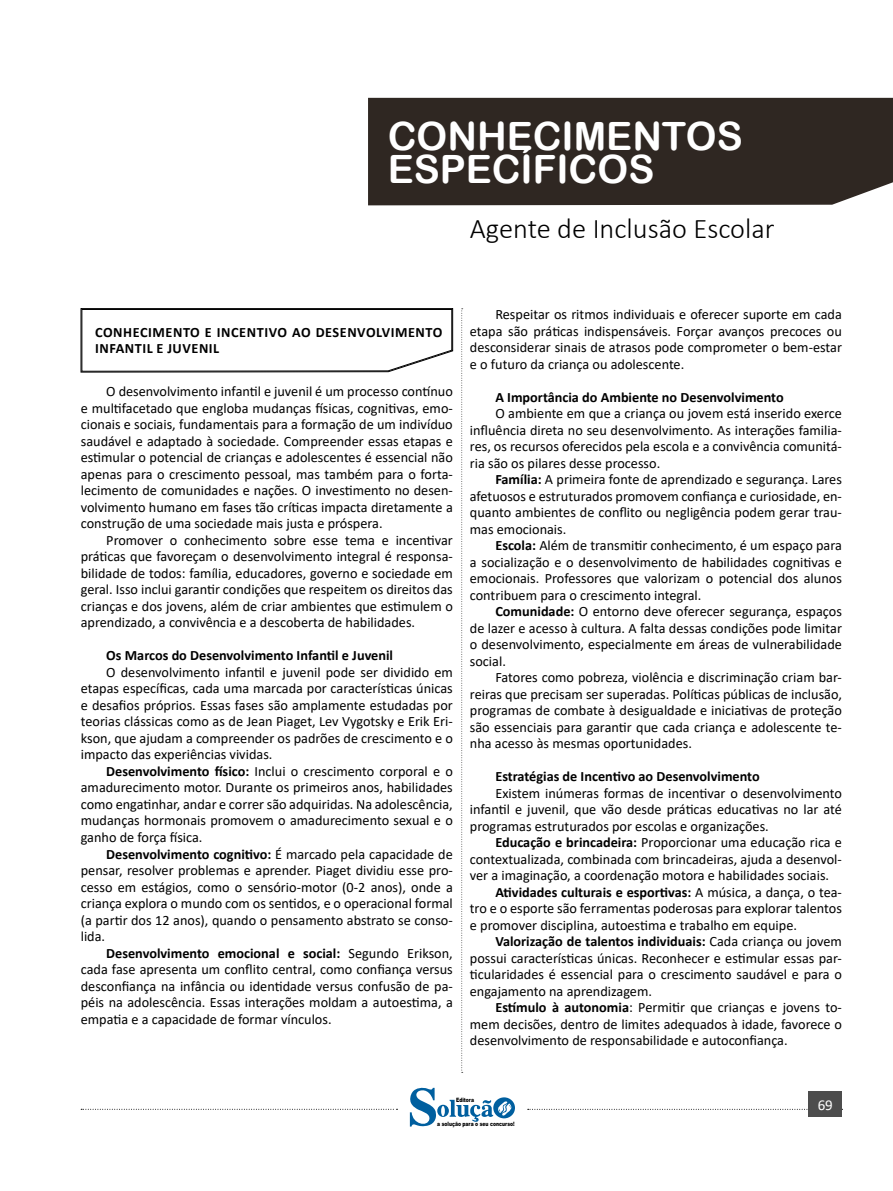
<style>
.page{position:relative;width:893px;height:1191px;background:#fff}
.page>*{position:absolute;margin:0;border:0;box-sizing:border-box;transform-origin:0 0}
.t1{font:39px/33px "Arial Rounded MT Bold";color:#fff}
.t2{font:300 28.5px "Calibri";color:#000}
.t3{font:15px "Calibri";color:#fff}
.TEXTO_BASE{font:14.25px/16.5px "Calibri";color:#000;text-align:justify}
.TEXTO_BASE-2{font:700 14.25px "Calibri";color:#000}
.CAIXINHAS{font:700 14.25px/16.5px "Calibri";letter-spacing:.04em;color:#000}
.t4{font:900 6px "Arial";color:#000;scale:.76 1}
.s1{font-weight:700}
</style>
<div class="page">
<svg style="left:461px;top:308px;width:2px;height:765px"></svg>
<div style="left:368px;top:98px;width:525px;height:107px;background:#2f2722"></div>
<div style="left:388px;top:122px;width:489px;height:61px;background:#2f2722"></div>
<svg style="left:81px;top:1108px;width:316px;height:1px"></svg>
<svg style="left:528px;top:1109px;width:315px;height:1px"></svg>
<div style="left:809px;top:1091px;width:33px;height:26px;background:#4d4d4d"></div>
<svg style="left:410px;top:1087px;width:105px;height:40px"></svg>
<svg style="left:81px;top:308px;width:372px;height:64px"></svg>
<h1 class="t1" style="left:388px;top:119px;width:357px">CONHECIMENTOS<br>ESPECÍFICOS</h1>
<h2 class="t2" style="left:470px;top:211px;width:306px">Agente de Inclusão Escolar</h2>
<p class="CAIXINHAS" style="left:95px;top:324px;width:349px">CONHECIMENTO E INCENTIVO AO DESENVOLVIMENTO<br>INFANTIL E JUVENIL</p>
<p class="TEXTO_BASE" style="left:81px;top:383px;width:374px;text-indent:26px">O desenvolvimento infantil e juvenil é um processo contínuo e multifacetado que engloba mudanças físicas, cognitivas, emo&shy;cionais e sociais, fundamentais para a formação de um indivíduo saudável e adaptado à sociedade. Compreender essas etapas e estimular o potencial de crianças e adolescentes é essencial não apenas para o crescimento pessoal, mas também para o forta&shy;lecimento de comunidades e nações. O investimento no desen&shy;volvimento humano em fases tão críticas impacta diretamente a construção de uma sociedade mais justa e próspera.</p>
<p class="TEXTO_BASE" style="left:81px;top:531px;width:374px;text-indent:26px">Promover o conhecimento sobre esse tema e incentivar práticas que favoreçam o desenvolvimento integral é responsa&shy;bilidade de todos: família, educadores, governo e sociedade em geral. Isso inclui garantir condições que respeitem os direitos das crianças e dos jovens, além de criar ambientes que estimulem o aprendizado, a convivência e a descoberta de habilidades.</p>
<p class="TEXTO_BASE-2" style="left:106px;top:645px;width:288px">Os Marcos do Desenvolvimento Infantil e Juvenil</p>
<p class="TEXTO_BASE" style="left:81px;top:663px;width:374px;text-indent:26px">O desenvolvimento infantil e juvenil pode ser dividido em etapas específicas, cada uma marcada por características únicas e desafios próprios. Essas fases são amplamente estudadas por teorias clássicas como as de Jean Piaget, Lev Vygotsky e Erik Eri&shy;kson, que ajudam a compreender os padrões de crescimento e o impacto das experiências vividas.</p>
<p class="TEXTO_BASE" style="left:81px;top:762px;width:374px;text-indent:26px"><span class="s1">Desenvolvimento físico:</span> Inclui o crescimento corporal e o amadurecimento motor. Durante os primeiros anos, habilidades como engatinhar, andar e correr são adquiridas. Na adolescência, mudanças hormonais promovem o amadurecimento sexual e o ganho de força física.</p>
<p class="TEXTO_BASE" style="left:81px;top:845px;width:374px;text-indent:26px"><span class="s1">Desenvolvimento cognitivo:</span> É marcado pela capacidade de pensar, resolver problemas e aprender. Piaget dividiu esse pro&shy;cesso em estágios, como o sensório-motor (0-2 anos), onde a criança explora o mundo com os sentidos, e o operacional formal (a partir dos 12 anos), quando o pensamento abstrato se conso&shy;lida.</p>
<p class="TEXTO_BASE" style="left:81px;top:944px;width:374px;text-indent:26px"><span class="s1">Desenvolvimento emocional e social:</span> Segundo Erikson, cada fase apresenta um conflito central, como confiança versus desconfiança na infância ou identidade versus confusão de pa&shy;péis na adolescência. Essas interações moldam a autoestima, a empatia e a capacidade de formar vínculos.</p>
<p class="TEXTO_BASE" style="left:470px;top:306px;width:374px;text-indent:26px">Respeitar os ritmos individuais e oferecer suporte em cada etapa são práticas indispensáveis. Forçar avanços precoces ou desconsiderar sinais de atrasos pode comprometer o bem-estar e o futuro da criança ou adolescente.</p>
<p class="TEXTO_BASE-2" style="left:495px;top:387px;width:290px">A Importância do Ambiente no Desenvolvimento</p>
<p class="TEXTO_BASE" style="left:470px;top:405px;width:374px;text-indent:26px">O ambiente em que a criança ou jovem está inserido exerce influência direta no seu desenvolvimento. As interações familia&shy;res, os recursos oferecidos pela escola e a convivência comunitá&shy;ria são os pilares desse processo.</p>
<p class="TEXTO_BASE" style="left:470px;top:471px;width:374px;text-indent:26px"><span class="s1">Família:</span> A primeira fonte de aprendizado e segurança. Lares afetuosos e estruturados promovem confiança e curiosidade, en&shy;quanto ambientes de conflito ou negligência podem gerar trau&shy;mas emocionais.</p>
<p class="TEXTO_BASE" style="left:470px;top:537px;width:374px;text-indent:26px"><span class="s1">Escola:</span> Além de transmitir conhecimento, é um espaço para a socialização e o desenvolvimento de habilidades cognitivas e emocionais. Professores que valorizam o potencial dos alunos contribuem para o crescimento integral.</p>
<p class="TEXTO_BASE" style="left:470px;top:603px;width:374px;text-indent:26px"><span class="s1">Comunidade:</span> O entorno deve oferecer segurança, espaços de lazer e acesso à cultura. A falta dessas condições pode limitar o desenvolvimento, especialmente em áreas de vulnerabilidade social.</p>
<p class="TEXTO_BASE" style="left:470px;top:669px;width:374px;text-indent:26px">Fatores como pobreza, violência e discriminação criam bar&shy;reiras que precisam ser superadas. Políticas públicas de inclusão, programas de combate à desigualdade e iniciativas de proteção são essenciais para garantir que cada criança e adolescente te&shy;nha acesso às mesmas oportunidades.</p>
<p class="TEXTO_BASE-2" style="left:495px;top:766px;width:266px">Estratégias de Incentivo ao Desenvolvimento</p>
<p class="TEXTO_BASE" style="left:470px;top:784px;width:374px;text-indent:26px">Existem inúmeras formas de incentivar o desenvolvimento infantil e juvenil, que vão desde práticas educativas no lar até programas estruturados por escolas e organizações.</p>
<p class="TEXTO_BASE" style="left:470px;top:834px;width:374px;text-indent:26px"><span class="s1">Educação e brincadeira:</span> Proporcionar uma educação rica e contextualizada, combinada com brincadeiras, ajuda a desenvol&shy;ver a imaginação, a coordenação motora e habilidades sociais.</p>
<p class="TEXTO_BASE" style="left:470px;top:883px;width:374px;text-indent:26px"><span class="s1">Atividades culturais e esportivas:</span> A música, a dança, o tea&shy;tro e o esporte são ferramentas poderosas para explorar talentos e promover disciplina, autoestima e trabalho em equipe.</p>
<p class="TEXTO_BASE" style="left:470px;top:933px;width:374px;text-indent:26px"><span class="s1">Valorização de talentos individuais:</span> Cada criança ou jovem possui características únicas. Reconhecer e estimular essas par&shy;ticularidades é essencial para o crescimento saudável e para o engajamento na aprendizagem.</p>
<p class="TEXTO_BASE" style="left:470px;top:999px;width:374px;text-indent:26px"><span class="s1">Estímulo à autonomia</span>: Permitir que crianças e jovens to&shy;mem decisões, dentro de limites adequados à idade, favorece o desenvolvimento de responsabilidade e autoconfiança.</p>
<p class="t4" style="left:456px;top:1095px;width:25px">Editora</p>
<p class="t4" style="left:437px;top:1119px;width:103px">a solução para o seu concurso!</p>
<p class="t3" style="left:818px;top:1094px;width:16px">69</p>
</div>
